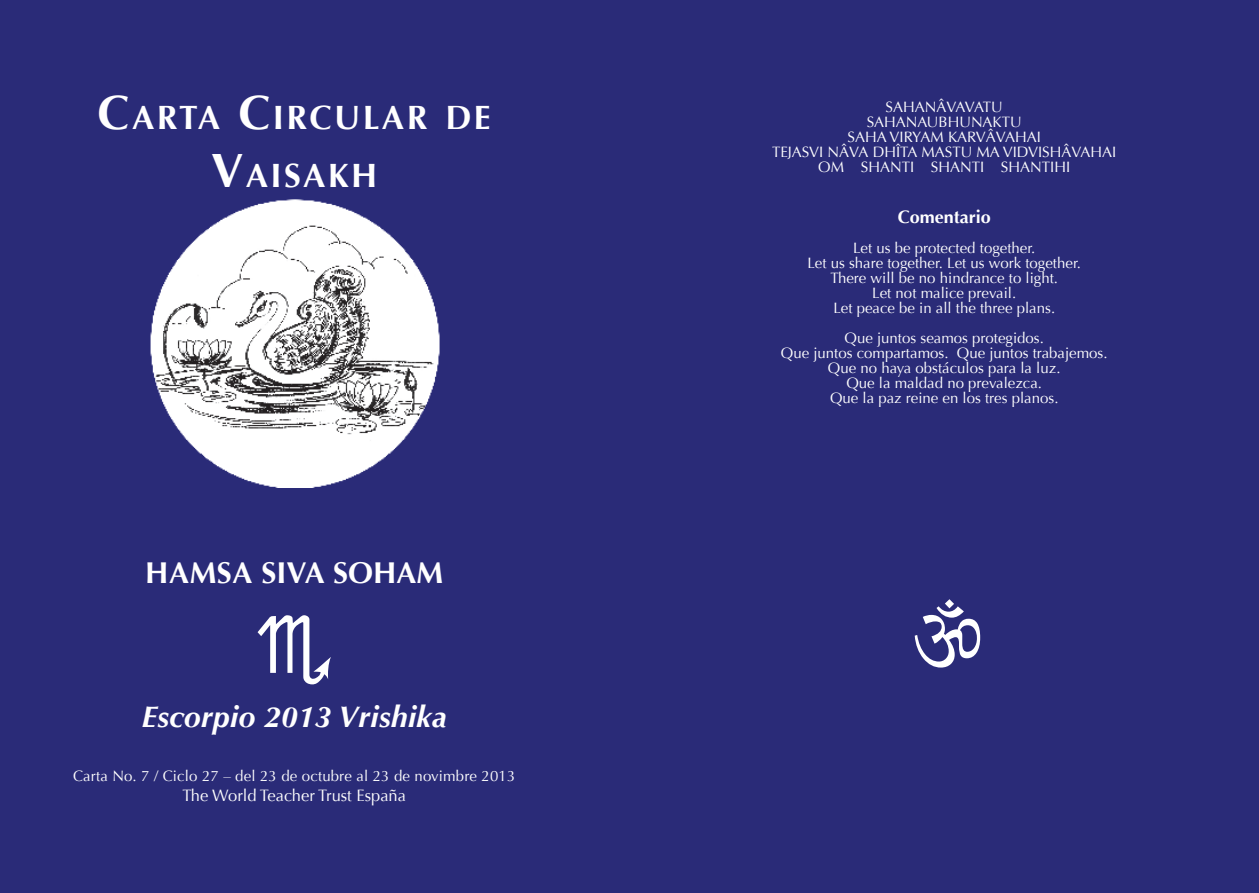
<style>
.page{position:relative;width:1259px;height:893px;background:#fff}
.page>*{position:absolute;margin:0;border:0;box-sizing:border-box;transform-origin:0 0}
.t1{font:72px "Glyphs";color:#fff}
.t2{font:700 33.6px/57.6px "Optima";letter-spacing:.07em;color:#fff;text-align:center}
.t3{font:italic 700 30px "Optima";letter-spacing:.01em;color:#fff}
.t4{font:700 30px "Optima";color:#fff}
.t5{font:700 18px "Optima";color:#fff}
.t6{font:16.5px "Optima";color:#fff}
.t7{font:15px/15px "Optima";color:#fff;text-align:center}
.s1{font-size:48px}
</style>
<div class="page">
<div style="left:0;top:0;width:629px;height:893px;background:#2a2b78"></div>
<div style="left:629px;top:0;width:630px;height:893px;background:#2a2b78"></div>
<img style="left:150px;top:199px;width:290px;height:288px">
<h2 class="t2" style="left:98px;top:89px;width:395px"><span class="s1">C</span>ARTA <span class="s1">C</span>IRCULAR DE<br><span class="s1">V</span>AISAKH</h2>
<h3 class="t4" style="left:145px;top:555px;width:300px">HAMSA SIVA SOHAM</h3>
<h1 class="t1" style="left:254px;top:611px;width:82px">8</h1>
<h3 class="t3" style="left:141px;top:699px;width:307px">Escorpio 2013 Vrishika</h3>
<p class="t7" style="left:73px;top:768px;width:444px">Carta No. 7 / Ciclo 27 – del 23 de octubre al 23 de novimbre 2013</p>
<p class="t6" style="left:182px;top:785px;width:225px">The World Teacher Trust España</p>
<p class="t7" style="left:772px;top:100px;width:346px">SAHANÂVAVATU<br>SAHANAUBHUNAKTU<br>SAHA VIRYAM KARVÂVAHAI<br>TEJASVI NÂVA DHÎTA MASTU MA VIDVISHÂVAHAI<br>OM SHANTI SHANTI SHANTIHI</p>
<p class="t5" style="left:897px;top:206px;width:95px">Comentario</p>
<p class="t7" style="left:807px;top:241px;width:275px">Let us be protected together.<br>Let us share together. Let us work together.<br>There will be no hindrance to light.<br>Let not malice prevail.<br>Let peace be in all the three plans.</p>
<p class="t7" style="left:781px;top:331px;width:328px">Que juntos seamos protegidos.<br>Que juntos compartamos. Que juntos trabajemos.<br>Que no haya obstáculos para la luz.<br>Que la maldad no prevalezca.<br>Que la paz reine en los tres planos.</p>
</div>
